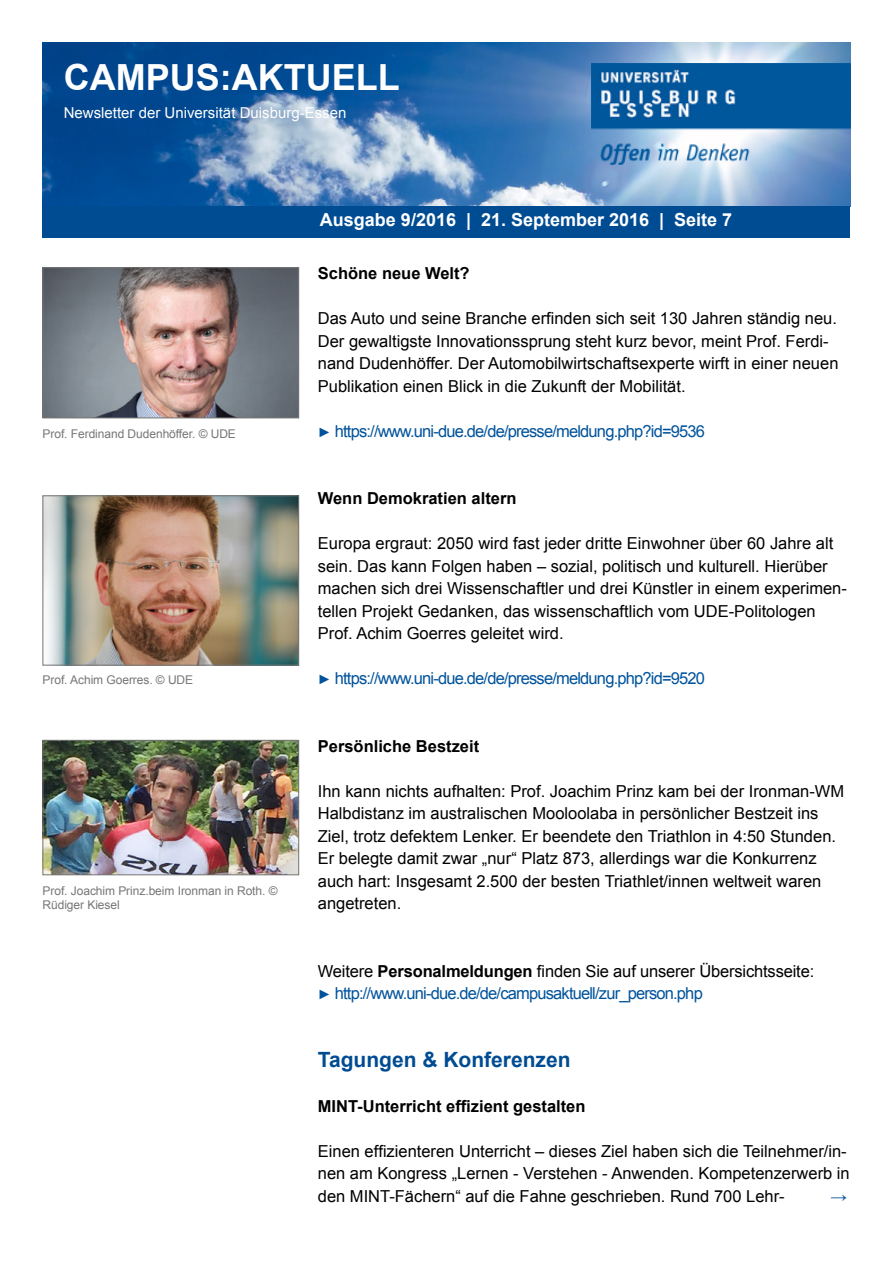
<style>
.page{position:relative;width:893px;height:1263px;background:#fff}
.page>*{position:absolute;margin:0;border:0;box-sizing:border-box;transform-origin:0 0}
.t1{font:700 36px "Arial";color:#fff}
.t2{font:700 21px "Arial";color:#004c93}
.t3{font:700 18px "Arial";color:#fff}
.t4{font:16.5px/22.5px "Arial";color:#000}
.t5{font:16.5px/22.5px "Arial";letter-spacing:-.03em;color:#00539b}
.t6{font:16.5px "Arial";letter-spacing:-.05em;color:#00539b}
.t7{font:700 16.5px "Arial";color:#000}
.t8{font:15px "Arial";color:#fff}
.t9{font:12px/13.5px "Arial";letter-spacing:-.005em;color:#767676}
.s1{font-size:13.5px}
.s2{color:#000}
.s3{font-weight:700;color:#000}
</style>
<div class="page">
<img style="left:43px;top:43px;width:807px;height:163px">
<img style="left:591px;top:64px;width:259px;height:100px">
<div style="left:43px;top:206px;width:807px;height:32px;background:#004c93"></div>
<img style="left:45px;top:742px;width:252px;height:131px">
<div style="left:43px;top:740px;width:256px;height:135px;border:1px solid #767676"></div>
<img style="left:45px;top:497px;width:252px;height:166px">
<div style="left:43px;top:495px;width:256px;height:170px;border:1px solid #767676"></div>
<img style="left:45px;top:269px;width:252px;height:147px">
<div style="left:43px;top:267px;width:256px;height:151px;border:1px solid #767676"></div>
<h1 class="t1" style="left:64px;top:53px;width:337px">CAMPUS:AKTUELL</h1>
<p class="t8" style="left:64px;top:103px;width:284px">Newsletter der Universität Duisburg-Essen</p>
<p class="t9" style="left:43px;top:427px;width:195px">Prof. Ferdinand Dudenhöffer. © UDE</p>
<p class="t9" style="left:43px;top:673px;width:152px">Prof. Achim Goerres. © UDE</p>
<p class="t9" style="left:43px;top:884px;width:237px">Prof. Joachim Prinz.beim Ironman in Roth. ©<br>Rüdiger Kiesel</p>
<p class="t3" style="left:320px;top:208px;width:414px">Ausgabe 9/2016 | 21. September 2016 | Seite 7</p>
<p class="t7" style="left:318px;top:262px;width:153px">Schöne neue Welt?</p>
<p class="t4" style="left:318px;top:307px;width:522px">Das Auto und seine Branche erfinden sich seit 130 Jahren ständig neu.<br>Der gewaltigste Innovationssprung steht kurz bevor, meint Prof. Ferdi&shy;nand Dudenhöffer. Der Automobilwirtschaftsexperte wirft in einer neuen Publikation einen Blick in die Zukunft der Mobilität.</p>
<p class="t6" style="left:318px;top:420px;width:389px"><span class="s1">►</span> https://www.uni-due.de/de/presse/meldung.php?id=9536</p>
<p class="t7" style="left:318px;top:487px;width:200px">Wenn Demokratien altern</p>
<p class="t4" style="left:318px;top:532px;width:531px">Europa ergraut: 2050 wird fast jeder dritte Einwohner über 60 Jahre alt sein. Das kann Folgen haben – sozial, politisch und kulturell. Hierüber machen sich drei Wissenschaftler und drei Künstler in einem experimen&shy;tellen Projekt Gedanken, das wissenschaftlich vom UDE-Politologen Prof. Achim Goerres geleitet wird.</p>
<p class="t6" style="left:318px;top:667px;width:389px"><span class="s1">►</span> https://www.uni-due.de/de/presse/meldung.php?id=9520</p>
<p class="t7" style="left:318px;top:735px;width:163px">Persönliche Bestzeit</p>
<p class="t4" style="left:318px;top:780px;width:528px">Ihn kann nichts aufhalten: Prof. Joachim Prinz kam bei der Ironman-WM Halbdistanz im australischen Mooloolaba in persönlicher Bestzeit ins Ziel, trotz defektem Lenker. Er beendete den Triathlon in 4:50 Stunden.<br>Er belegte damit zwar „nur“ Platz 873, allerdings war die Konkurrenz auch hart: Insgesamt 2.500 der besten Triathlet/innen weltweit waren angetreten.</p>
<p class="t5" style="left:318px;top:960px;width:498px"><span class="s2">Weitere</span> <span class="s3">Personalmeldungen</span> <span class="s2">finden Sie auf unserer Übersichtsseite: </span><span class="s1">►</span> http://www.uni-due.de/de/campusaktuell/zur_person.php</p>
<p class="t2" style="left:318px;top:1045px;width:254px">Tagungen &amp; Konferenzen</p>
<p class="t7" style="left:318px;top:1095px;width:269px">MINT-Unterricht effizient gestalten</p>
<p class="t4" style="left:318px;top:1140px;width:533px">Einen effizienteren Unterricht – dieses Ziel haben sich die Teilnehmer/in&shy;nen am Kongress „Lernen - Verstehen - Anwenden. Kompetenzerwerb in den MINT-Fächern“ auf die Fahne geschrieben. Rund 700 Lehr-</p>
<p class="t6" style="left:830px;top:1185px;width:18px">→</p>
</div>
